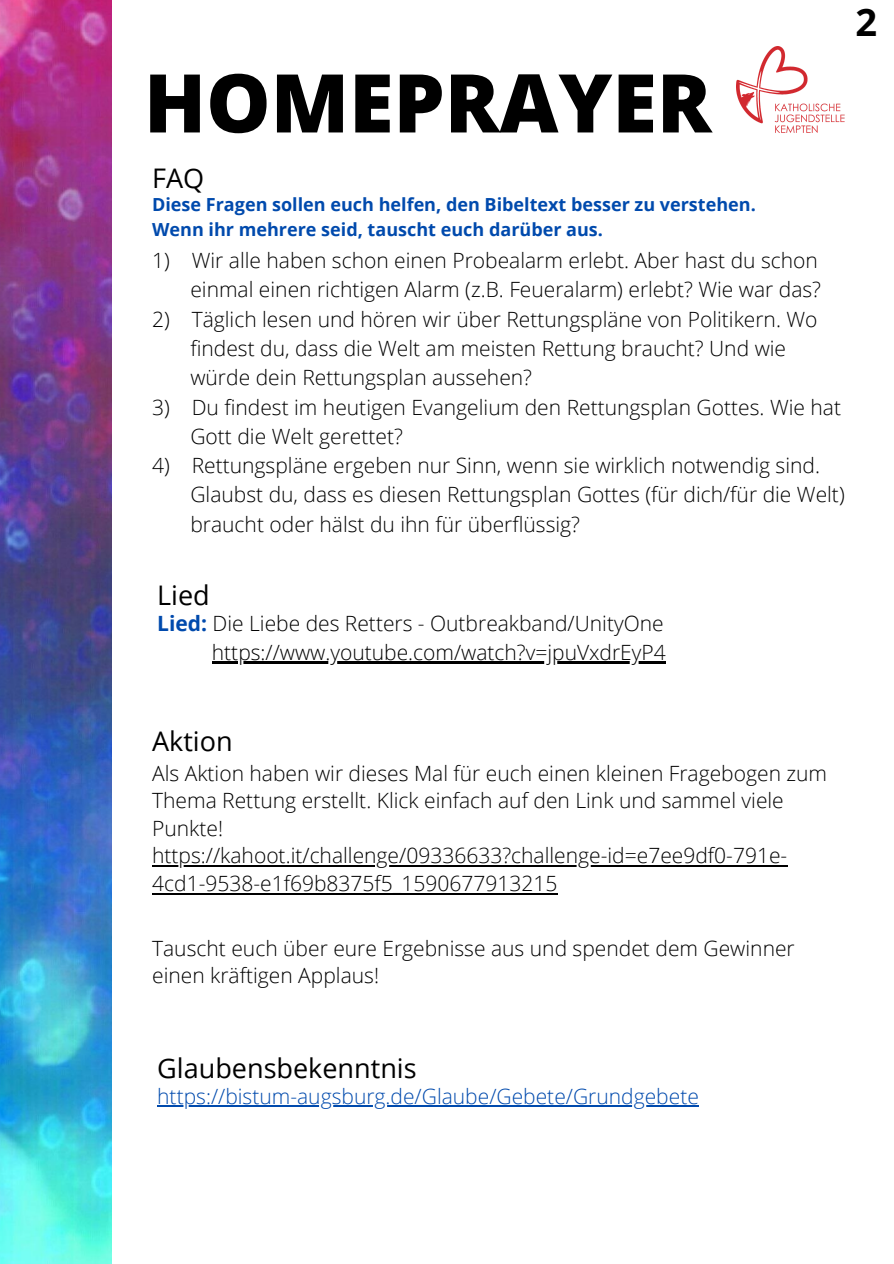
<style>
.page{position:relative;width:894px;height:1264px;background:#fff}
.page>*{position:absolute;margin:0;border:0;box-sizing:border-box;transform-origin:0 0}
.t1{font:800 81px "Open Sans";color:#000}
.t2{font:700 37.95px "Open Sans";color:#000}
.t3{font:27px "Open Sans";color:#000}
.t4{font:300 21px/29.2px "Open Sans";color:#000}
.t5{font:300 21px "Open Sans";color:#004aad}
.t6{font:700 18px/24.8px "Open Sans";color:#004aad}
.s1{font-weight:700;color:#004aad}
</style>
<div class="page">
<img style="left:0;top:0;width:111px;height:1263px">
<img style="left:736px;top:47px;width:108px;height:86px">
<hr style="left:212px;top:661px;width:453px;height:3px;background:#000">
<hr style="left:152px;top:865px;width:635px;height:2px;background:#000">
<hr style="left:152px;top:892px;width:405px;height:2px;background:#000">
<hr style="left:157px;top:1105px;width:541px;height:1px;background:#004aad">
<h2 class="t2" style="left:855px;top:-4px;width:23px">2</h2>
<h1 class="t1" style="left:144px;top:46px;width:569px">HOMEPRAYER</h1>
<p class="t3" style="left:152px;top:159px;width:54px">FAQ</p>
<p class="t6" style="left:152px;top:192px;width:605px">Diese Fragen sollen euch helfen, den Bibeltext besser zu verstehen.<br>Wenn ihr mehrere seid, tauscht euch darüber aus.</p>
<p class="t4" style="left:152px;top:245px;width:670px;text-align:right">1) Wir alle haben schon einen Probealarm erlebt. Aber hast du schon einmal einen richtigen Alarm (z.B. Feueralarm) erlebt? Wie war das?</p>
<p class="t4" style="left:190px;top:304px;width:628px;text-indent:-38px">2) Täglich lesen und hören wir über Rettungspläne von Politikern. Wo findest du, dass die Welt am meisten Rettung braucht? Und wie würde dein Rettungsplan aussehen?</p>
<p class="t4" style="left:190px;top:392px;width:652px;text-indent:-38px">3) Du findest im heutigen Evangelium den Rettungsplan Gottes. Wie hat<br>Gott die Welt gerettet?</p>
<p class="t4" style="left:190px;top:450px;width:655px;text-indent:-38px">4) Rettungspläne ergeben nur Sinn, wenn sie wirklich notwendig sind.<br>Glaubst du, dass es diesen Rettungsplan Gottes (für dich/für die Welt) braucht oder hälst du ihn für überflüssig?</p>
<p class="t3" style="left:157px;top:576px;width:54px">Lied</p>
<p class="t4" style="left:157px;top:608px;width:510px;line-height:28.7px;text-align:right"><span class="s1">Lied:</span> Die Liebe des Retters - Outbreakband/UnityOne https://www.youtube.com/watch?v=jpuVxdrEyP4</p>
<p class="t3" style="left:152px;top:722px;width:82px">Aktion</p>
<p class="t4" style="left:152px;top:759px;width:676px;line-height:27.5px">Als Aktion haben wir dieses Mal für euch einen kleinen Fragebogen zum Thema Rettung erstellt. Klick einfach auf den Link und sammel viele Punkte! https://kahoot.it/challenge/09336633?challenge-id=e7ee9df0-791e-4cd1-9538-e1f69b8375f5_1590677913215</p>
<p class="t4" style="left:152px;top:934px;width:644px;line-height:27.5px">Tauscht euch über eure Ergebnisse aus und spendet dem Gewinner einen kräftigen Applaus!</p>
<p class="t3" style="left:157px;top:1049px;width:261px">Glaubensbekenntnis</p>
<p class="t5" style="left:157px;top:1081px;width:543px">https://bistum-augsburg.de/Glaube/Gebete/Grundgebete</p>
</div>
